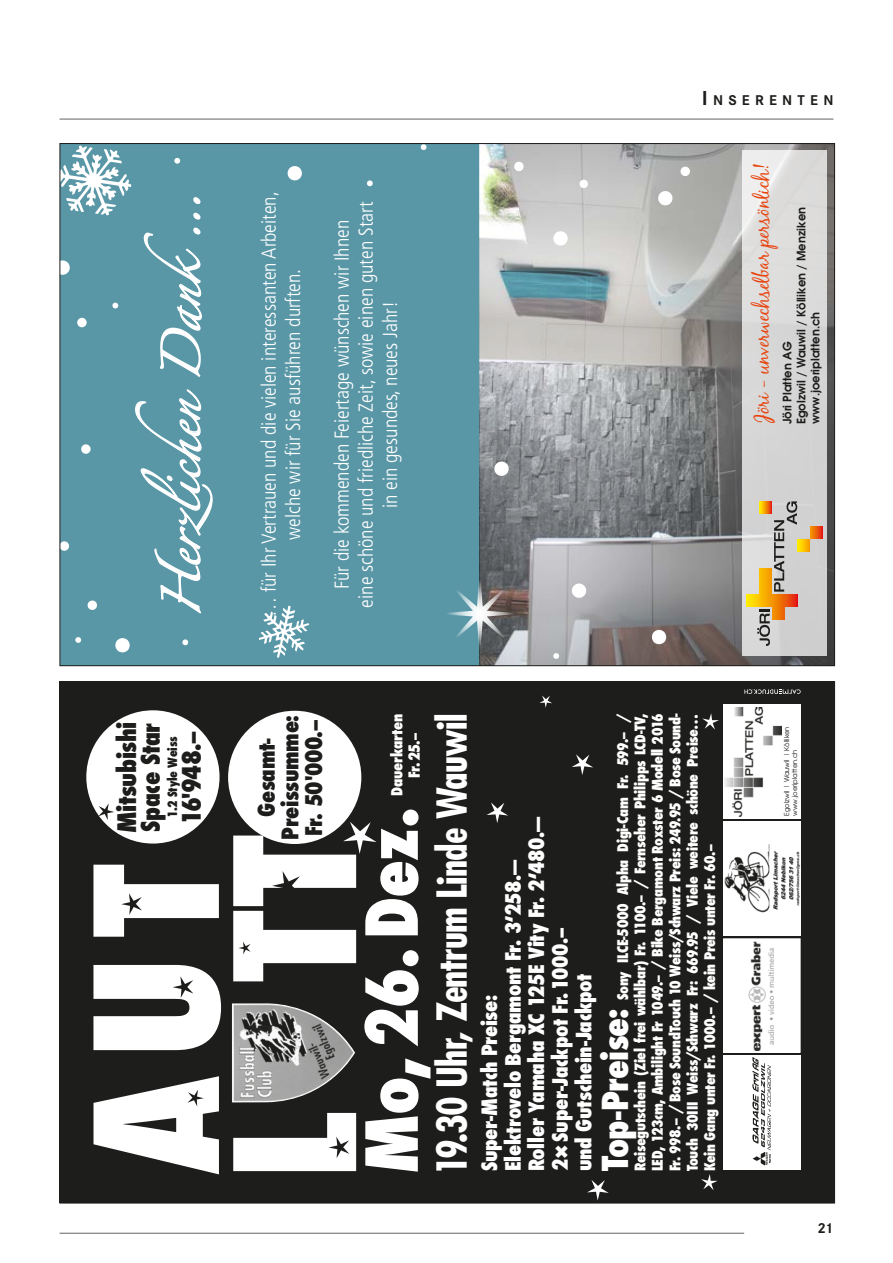
<style>
.page{position:relative;width:893px;height:1263px;background:#fff}
.page>*{position:absolute;margin:0;border:0;box-sizing:border-box;transform-origin:0 0}
.t1{font:800 condensed 69.6px "Futura";letter-spacing:-.02em;color:#fff}
.t2{font:700 condensed 40.2px "Futura";letter-spacing:-.025em;color:#fff}
.t3{font:800 condensed 34.8px "Futura";letter-spacing:-.02em;color:#fff}
.t4{font:34.65px "Zapfino";color:#fff}
.t5{font:800 condensed 24.9px/23.5px "Futura";letter-spacing:-.015em;color:#1d1d1b}
.t6{font:800 condensed 22.35px/23.5px "Futura";letter-spacing:-.02em;color:#1d1d1b;text-align:center}
.t7{font:800 condensed 20.7px/23.5px "Futura";letter-spacing:-.015em;color:#fff}
.t8{font:300 condensed 20.25px/24.3px "Frutiger";color:#fff;text-align:center}
.t9{font:19.95px "Black Jack";color:#e84610}
.t10{font:700 15px "Corporate S";color:#1d1d1b}
.t11{font:800 condensed 14.85px/17.4px "Futura";letter-spacing:-.015em;color:#fff;text-align:center}
.t12{font:700 14.7px "Corporate S";letter-spacing:.36em;color:#1d1d1b}
.t13{font:800 condensed 14.25px/17.4px "Futura";letter-spacing:-.025em;color:#fff;text-align:justify}
.t14{font:800 condensed 12.45px "Futura";letter-spacing:-.01em;color:#1d1d1b}
.t15{font:600 11.55px/14px "Avant Garde";color:#1d1d1b}
.t16{font:6.75px/8.1px "Avant Garde";color:#1d1d1b}
.s1{font-size:21px}
.s2{font-stretch:normal}
</style>
<div class="page">
<hr style="left:60px;top:119px;width:773px;height:1px;background:#646363">
<hr style="left:60px;top:1233px;width:684px;height:1px;background:#646363">
<div style="left:60px;top:144px;width:420px;height:522px;background:#5997a6"></div>
<img style="left:480px;top:145px;width:353px;height:519px">
<svg style="left:743px;top:150px;width:84px;height:506px;background:#d9d9d9"></svg>
<svg style="left:747px;top:501px;width:75px;height:145px;background:#cebfa9"></svg>
<svg style="left:135px;top:389px;width:78px;height:225px"></svg>
<svg style="left:143px;top:197px;width:59px;height:180px"></svg>
<svg style="left:447px;top:579px;width:67px;height:69px"></svg>
<svg style="left:112px;top:303px;width:6px;height:5px"></svg>
<div style="left:77px;top:318px;width:10px;height:9px;background:#fff;border-radius:50%"></div>
<svg style="left:62px;top:260px;width:8px;height:15px"></svg>
<svg style="left:174px;top:158px;width:6px;height:6px"></svg>
<svg style="left:287px;top:166px;width:15px;height:15px"></svg>
<svg style="left:81px;top:444px;width:10px;height:10px"></svg>
<svg style="left:62px;top:541px;width:7px;height:10px"></svg>
<svg style="left:115px;top:638px;width:15px;height:15px"></svg>
<svg style="left:75px;top:637px;width:6px;height:6px"></svg>
<svg style="left:87px;top:600px;width:10px;height:10px"></svg>
<svg style="left:182px;top:639px;width:6px;height:6px"></svg>
<svg style="left:367px;top:180px;width:6px;height:7px"></svg>
<svg style="left:552px;top:230px;width:17px;height:17px"></svg>
<svg style="left:579px;top:179px;width:9px;height:10px"></svg>
<svg style="left:553px;top:653px;width:6px;height:6px"></svg>
<svg style="left:571px;top:583px;width:16px;height:16px"></svg>
<svg style="left:420px;top:145px;width:7px;height:5px"></svg>
<svg style="left:513px;top:161px;width:11px;height:11px"></svg>
<div style="left:680px;top:167px;width:10px;height:9px;background:#fff;border-radius:50%"></div>
<svg style="left:657px;top:190px;width:16px;height:16px"></svg>
<svg style="left:651px;top:629px;width:16px;height:16px"></svg>
<svg style="left:493px;top:460px;width:17px;height:17px"></svg>
<div style="left:62px;top:683px;width:771px;height:518px;background:#1d1d1b"></div>
<div style="left:78px;top:682px;width:727px;height:521px;background:#1d1d1b"></div>
<div style="left:228px;top:711px;width:133px;height:133px;background:#fff;border-radius:50%"></div>
<div style="left:86px;top:710px;width:134px;height:133px;background:#fff;border-radius:50%"></div>
<svg style="left:93px;top:965px;width:128px;height:85px"></svg>
<svg style="left:93px;top:865px;width:126px;height:72px"></svg>
<svg style="left:98px;top:803px;width:16px;height:17px"></svg>
<svg style="left:94px;top:1076px;width:125px;height:98px"></svg>
<div style="left:723px;top:1055px;width:78px;height:114px;background:#fff"></div>
<img style="left:752px;top:1057px;width:19px;height:109px">
<div style="left:723px;top:821px;width:78px;height:115px;background:#fff"></div>
<img style="left:725px;top:844px;width:76px;height:69px">
<div style="left:724px;top:939px;width:76px;height:113px;background:#fff"></div>
<img style="left:748px;top:941px;width:25px;height:110px">
<div style="left:723px;top:938px;width:78px;height:115px;border:1px solid #fff"></div>
<svg style="left:487px;top:802px;width:21px;height:21px"></svg>
<svg style="left:539px;top:695px;width:13px;height:13px"></svg>
<svg style="left:587px;top:1180px;width:22px;height:20px"></svg>
<svg style="left:701px;top:1174px;width:17px;height:16px"></svg>
<svg style="left:233px;top:822px;width:144px;height:349px"></svg>
<img style="left:266px;top:1003px;width:89px;height:99px">
<div style="left:723px;top:705px;width:78px;height:114px;background:#fff"></div>
<img style="left:733px;top:811px;width:10px;height:5px">
<svg style="left:572px;top:683px;width:261px;height:128px"></svg>
<svg style="left:59px;top:143px;width:77px;height:76px"></svg>
<h3 class="t4" style="left:167px;top:618px;width:428px;rotate:-90deg">Herzlichen Dank…</h3>
<h3 class="t8" style="left:257px;top:617px;width:427px;rotate:-90deg">… für Ihr Vertrauen und die vielen interessanten Arbeiten, welche wir für Sie ausführen durften.</h3>
<h3 class="t8" style="left:330px;top:607px;width:407px;rotate:-90deg">Für die kommenden Feiertage wünschen wir Ihnen<br>eine schöne und friedliche Zeit, sowie einen guten Start in ein gesundes, neues Jahr!</h3>
<p class="t12" style="left:702px;top:92px;width:133px"><span class="s1">I</span> NSERENTEN</p>
<h3 class="t9" style="left:750px;top:423px;width:261px;rotate:-90deg">Jöri - unverwechselbar persönlich!</h3>
<p class="t15" style="left:780px;top:424px;width:219px;rotate:-90deg">Jöri Platten AG<br>Egolzwil / Wauwil / Kölliken / Menziken www.joeriplatten.ch</p>
<h3 class="t5" style="left:115px;top:833px;width:113px;rotate:-90deg">Mitsubishi<br>Space Star</h3>
<p class="t14" style="left:164px;top:818px;width:83px;rotate:-90deg">1.2 Style Weiss</p>
<h3 class="t5" style="left:180px;top:825px;width:97px;rotate:-90deg">16'948.–</h3>
<p class="t13" style="left:614px;top:1171px;width:460px;text-indent:172px;rotate:-90deg">Sony ILCE-5000 Alpha Digi-Cam Fr. 599.– / Reisegutschein (Ziel frei wählbar) Fr. 1100.– / Fernseher Philipps LCD-TV, LED, 123cm, Ambilight Fr 1049.– / Bike Bergamont Roxster 6 Modell 2016<br>Fr. 998.– / Bose SoundTouch 10 Weiss/Schwarz Preis: 249.95 / Bose Sound-Touch 30III Weiss/Schwarz Fr: 669.95 / Viele weitere schöne Preise… Kein Gang unter Fr. 1000.– / kein Preis unter Fr. 60.–</p>
<h2 class="t2" style="left:427px;top:1175px;width:463px;rotate:-90deg">19.30 Uhr, Zentrum Linde Wauwil</h2>
<p class="t11" style="left:388px;top:796px;width:83px;rotate:-90deg">Dauerkarten<br>Fr. 25.–</p>
<h3 class="t6" style="left:255px;top:839px;width:126px;rotate:-90deg">Gesamt-<br>Preissumme:<br>Fr. 50'000.–</h3>
<p class="t16" style="left:782px;top:816px;width:91px;rotate:-90deg">Egolzwil | Wauwil | Kölliken www.joeriplatten.ch</p>
<h1 class="t1" style="left:345px;top:1174px;width:368px;rotate:-90deg">Mo, 26. Dez.</h1>
<h3 class="t7" style="left:478px;top:1171px;width:355px;rotate:-90deg">Super-Match Preise:<br>Elektrovelo Bergamont Fr. 3ʻ258.—<br>Roller Yamaha XC 125E Vity Fr. 2ʻ480.—<br>2<span class="s2">×</span> Super-Jackpot Fr. 1000.–<br>und Gutschein-Jackpot</h3>
<h3 class="t3" style="left:592px;top:1171px;width:165px;rotate:-90deg">Top-Preise:</h3>
<p class="t10" style="left:817px;top:1220px;width:17px">21</p>
</div>
